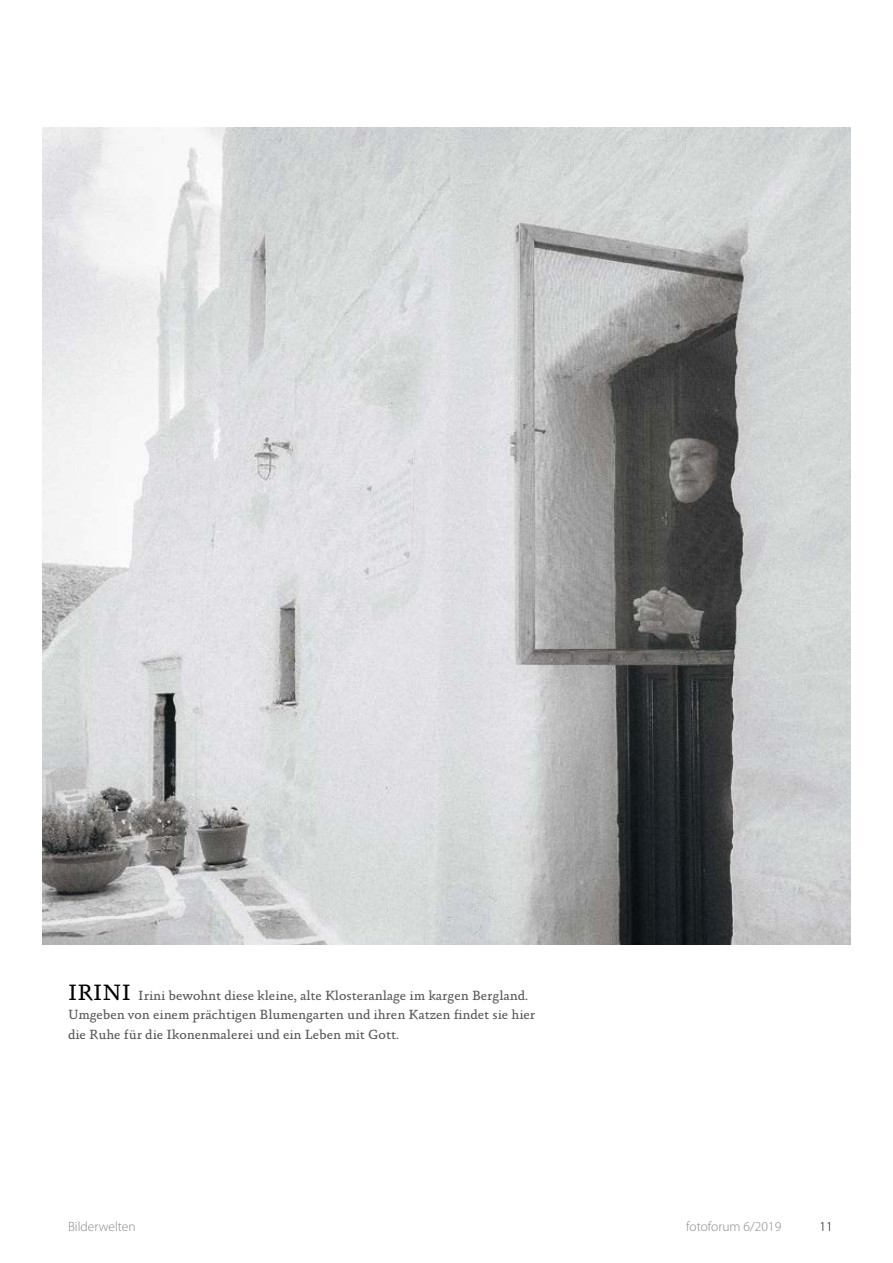
<style>
.page{position:relative;width:893px;height:1263px;background:#fff}
.page>*{position:absolute;margin:0;border:0;box-sizing:border-box;transform-origin:0 0}
.t1{font:22.5px "Absara Pro";letter-spacing:.01em;color:#000}
.t2{font:13.5px/19.4px "Absara Pro";color:#575756}
.t3{font:300 13.5px "Myriad Pro";color:#878787}
.t4{font:300 13.5px "Myriad Pro";color:#000}
</style>
<div class="page">
<img style="left:43px;top:128px;width:807px;height:817px">
<h1 class="t1" style="left:68px;top:980px;width:64px">IRINI</h1>
<p class="t2" style="left:68px;top:987px;width:469px;text-indent:70px">Irini bewohnt diese kleine, alte Klosteranlage im kargen Bergland.<br>Umgeben von einem prächtigen Blumengarten und ihren Katzen findet sie hier die Ruhe für die Ikonenmalerei und ein Leben mit Gott.</p>
<p class="t3" style="left:68px;top:1218px;width:69px">Bilderwelten</p>
<p class="t3" style="left:686px;top:1218px;width:97px">fotoforum 6/2019</p>
<p class="t4" style="left:820px;top:1218px;width:15px">11</p>
</div>
